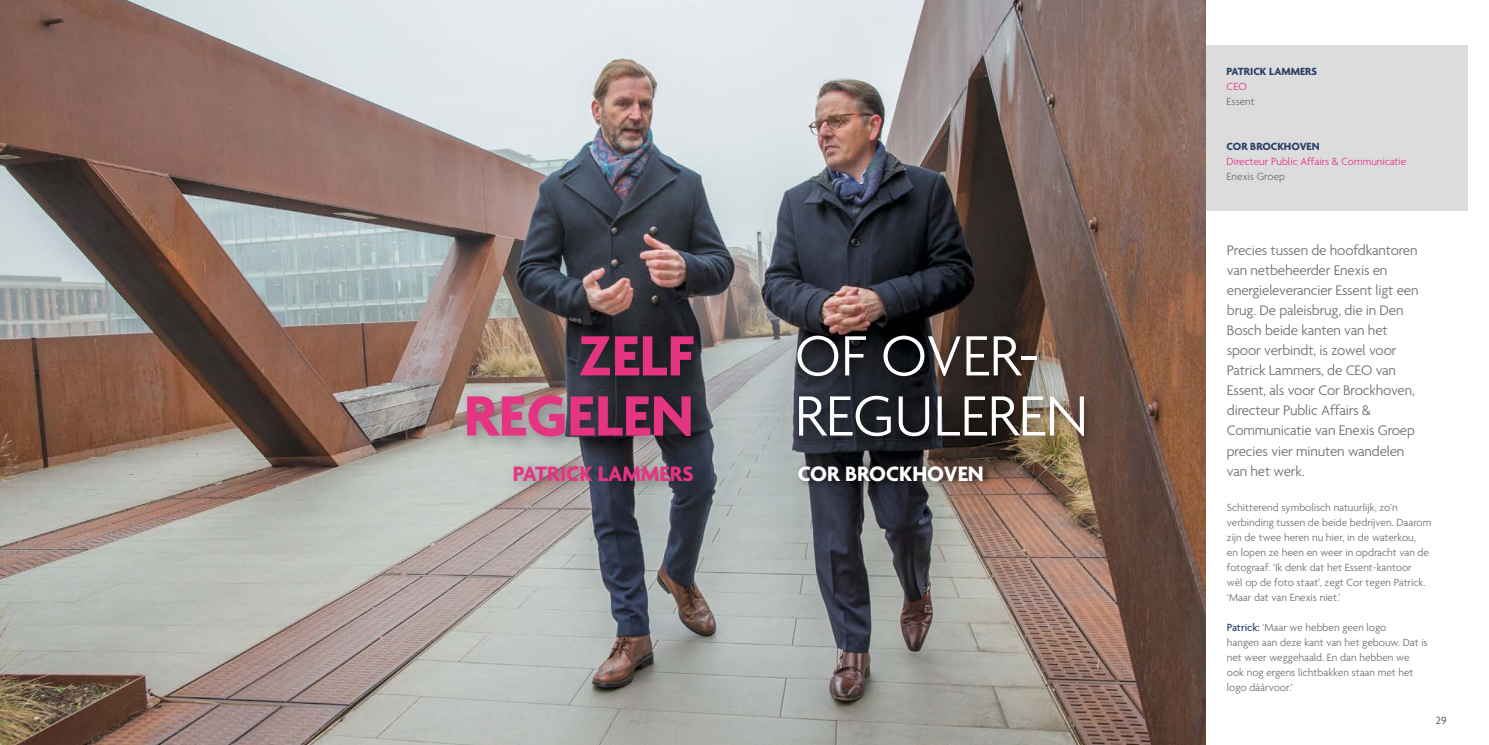
<style>
.page{position:relative;width:1489px;height:745px;background:#fff}
.page>*{position:absolute;margin:0;border:0;box-sizing:border-box;transform-origin:0 0}
.t1{font:300 61.25px/60px "Agenda";color:#fff}
.t2{font:700 61.25px/60px "Agenda";color:#e53482;text-align:right}
.t3{font:700 22.5px "Agenda";color:#e53482}
.t4{font:700 22.5px "Agenda";color:#fff}
.t5{font:300 15px/20px "Agenda";letter-spacing:-.01em;color:#6e6d6c}
.t6{font:300 11.25px/15px "Agenda";color:#6e6d6c}
.t7{font:300 11.25px "Agenda";color:#e53482}
.t8{font:700 11.25px "Agenda";color:#2b4067}
.t9{font:300 11.25px "Agenda";color:#2b4067}
.s1{font-weight:500;color:#2b4067}
</style>
<div class="page">
<div style="left:1205px;top:45px;width:262px;height:165px;background:#dcdcdd"></div>
<img style="left:0;top:0;width:1205px;height:744px">
<div style="left:459px;top:328px;width:249px;height:123px;background:#000;opacity:.3"></div>
<div style="left:789px;top:327px;width:310px;height:124px;background:#000;opacity:.5"></div>
<div style="left:505px;top:457px;width:203px;height:38px;background:#000;opacity:.3"></div>
<div style="left:795px;top:458px;width:197px;height:29px;background:#000;opacity:.75"></div>
<h1 class="t2" style="left:464px;top:329px;width:231px">ZELF<br>REGELEN</h1>
<h1 class="t1" style="left:794px;top:329px;width:295px">OF OVER-<br>REGULEREN</h1>
<h2 class="t3" style="left:513px;top:461px;width:182px">PATRICK LAMMERS</h2>
<h2 class="t4" style="left:797px;top:461px;width:187px">COR BROCKHOVEN</h2>
<p class="t8" style="left:1226px;top:65px;width:92px">PATRICK LAMMERS</p>
<p class="t7" style="left:1226px;top:80px;width:22px">CEO</p>
<p class="t6" style="left:1226px;top:95px;width:30px">Essent</p>
<p class="t8" style="left:1226px;top:140px;width:94px">COR BROCKHOVEN</p>
<p class="t7" style="left:1226px;top:155px;width:181px">Directeur Public Affairs &amp; Communicatie</p>
<p class="t6" style="left:1226px;top:170px;width:60px">Enexis Groep</p>
<p class="t5" style="left:1226px;top:241px;width:193px">Precies tussen de hoofdkantoren van netbeheerder Enexis en energieleverancier Essent ligt een brug. De paleisbrug, die in Den<br>Bosch beide kanten van het spoor verbindt, is zowel voor<br>Patrick Lammers, de CEO van<br>Essent, als voor Cor Brockhoven, directeur Public Affairs &amp;<br>Communicatie van Enexis Groep precies vier minuten wandelen van het werk.</p>
<p class="t6" style="left:1226px;top:500px;width:206px">Schitterend symbolisch natuurlijk, zo’n verbinding tussen de beide bedrijven. Daarom zijn de twee heren nu hier, in de waterkou,<br>en lopen ze heen en weer in opdracht van de fotograaf. ‘Ik denk dat het Essent-kantoor<br>wèl op de foto staat’, zegt Cor tegen Patrick. ‘Maar dat van Enexis niet.’</p>
<p class="t6" style="left:1226px;top:620px;width:202px"><span class="s1">Patrick:</span> ‘Maar we hebben geen logo<br>hangen aan deze kant van het gebouw. Dat is net weer weggehaald. En dan hebben we ook nog ergens lichtbakken staan met het logo dáárvoor.’</p>
<p class="t9" style="left:1435px;top:713px;width:12px">29</p>
</div>
